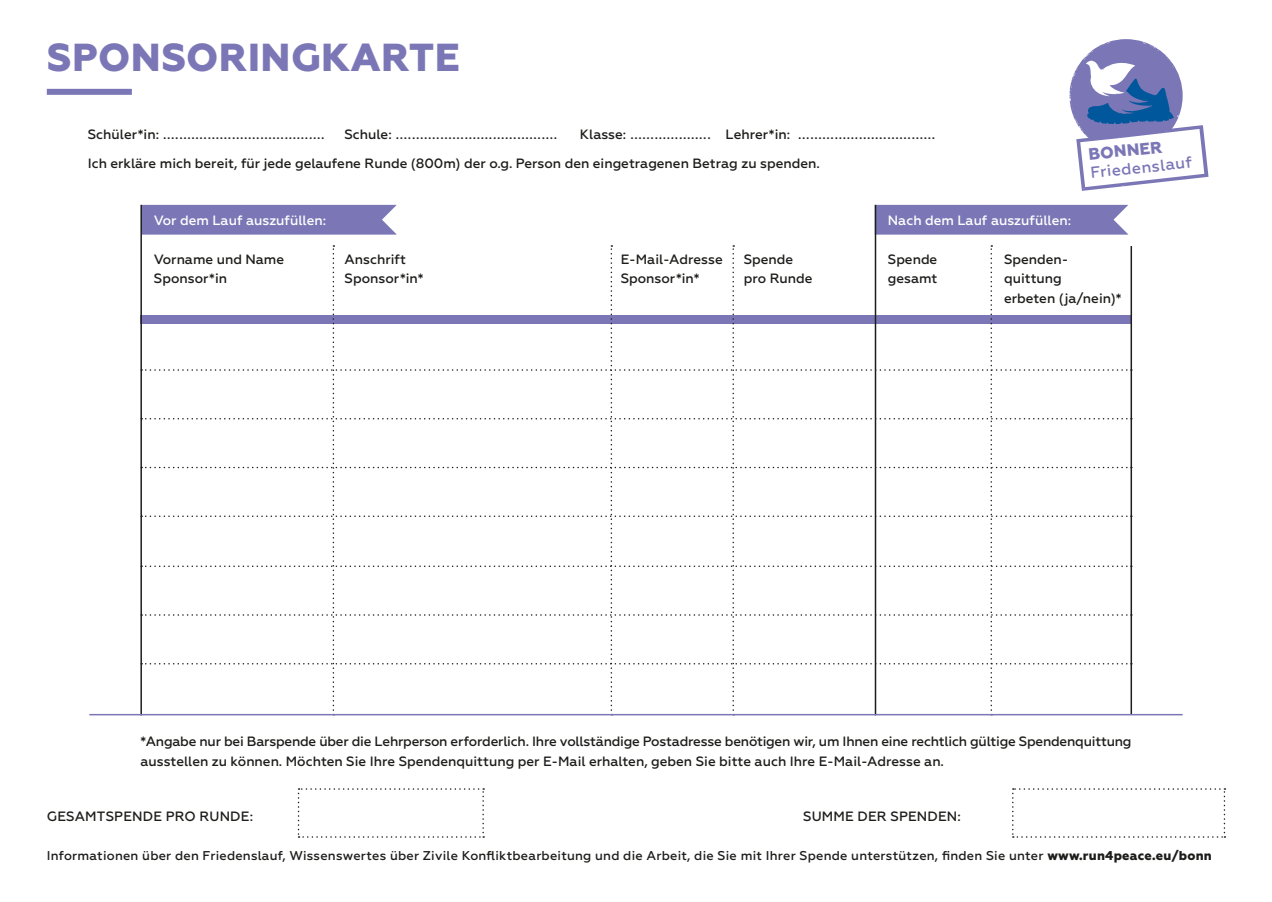
<style>
.page{position:relative;width:1272px;height:902px;background:#fff}
.page>*{position:absolute;margin:0;border:0;box-sizing:border-box;transform-origin:0 0}
.t1{font:800 39px "Geometria";letter-spacing:.01em;color:#7b77b6}
.t2{font:800 16.5px "Geometria";color:#7b77b6}
.t3{font:500 15.9px "Geometria";color:#7b77b6}
.t4{font:500 13.5px/19.5px "Geometria";color:#1d1d1b}
.t5{font:500 13.5px "Geometria";color:#fff}
.t6{font:500 12.75px "Geometria";letter-spacing:.02em;color:#1d1d1b}
.s1{color:#fff}
.s2{font-weight:800}
</style>
<div class="page">
<div style="left:47px;top:89px;width:85px;height:6px;background:#7b77b6"></div>
<div style="left:876px;top:205px;width:252px;height:29px;background:#7b77b6"></div>
<div style="left:142px;top:205px;width:254px;height:29px;background:#7b77b6"></div>
<hr style="left:874px;top:205px;width:2px;height:510px;background:#1d1d1b">
<hr style="left:140px;top:205px;width:2px;height:510px;background:#1d1d1b">
<svg style="left:142px;top:245px;width:988px;height:468px"></svg>
<hr style="left:1130px;top:246px;width:1px;height:468px;background:#1d1d1b">
<svg style="left:298px;top:788px;width:186px;height:49px"></svg>
<svg style="left:1012px;top:788px;width:213px;height:49px"></svg>
<hr style="left:89px;top:713px;width:1093px;height:2px;background:#7b77b6">
<svg style="left:1069px;top:39px;width:139px;height:152px"></svg>
<h1 class="t1" style="left:47px;top:34px;width:414px">SPONSORINGKARTE</h1>
<p class="t4" style="left:88px;top:125px;width:238px">Schüler*in:<span class="s1">.</span>........................................</p>
<p class="t4" style="left:344px;top:125px;width:214px">Schule:<span class="s1">.</span>........................................</p>
<p class="t4" style="left:88px;top:120px;width:849px;line-height:28.5px;text-indent:492px">Klasse:<span class="s1">.</span>.................... Lehrer*in:<span class="s1">..</span>..................................<br>Ich erkläre mich bereit, für jede gelaufene Runde (800m) der o.g. Person den eingetragenen Betrag zu spenden.</p>
<p class="t2" style="left:1087px;top:145px;width:76px;rotate:-6deg">BONNER</p>
<p class="t3" style="left:1089px;top:163px;width:104px;rotate:-6deg">Friedenslauf</p>
<p class="t5" style="left:154px;top:212px;width:174px">Vor dem Lauf auszufüllen:</p>
<p class="t5" style="left:887px;top:212px;width:185px">Nach dem Lauf auszufüllen:</p>
<p class="t4" style="left:154px;top:249px;width:132px">Vorname und Name</p>
<p class="t4" style="left:344px;top:249px;width:63px">Anschrift</p>
<p class="t4" style="left:620px;top:249px;width:104px">E-Mail-Adresse</p>
<p class="t4" style="left:743px;top:249px;width:51px">Spende</p>
<p class="t4" style="left:887px;top:249px;width:51px">Spende</p>
<p class="t4" style="left:1004px;top:249px;width:66px">Spenden-</p>
<p class="t4" style="left:154px;top:269px;width:75px">Sponsor*in</p>
<p class="t4" style="left:344px;top:269px;width:80px">Sponsor*in*</p>
<p class="t4" style="left:620px;top:269px;width:80px">Sponsor*in*</p>
<p class="t4" style="left:743px;top:269px;width:70px">pro Runde</p>
<p class="t4" style="left:887px;top:269px;width:51px">gesamt</p>
<p class="t4" style="left:1004px;top:269px;width:119px">quittung<br>erbeten (ja/nein)*</p>
<p class="t4" style="left:140px;top:731px;width:992px">*Angabe nur bei Barspende über die Lehrperson erforderlich. Ihre vollständige Postadresse benötigen wir, um Ihnen eine rechtlich gültige Spendenquittung ausstellen zu können. Möchten Sie Ihre Spendenquittung per E-Mail erhalten, geben Sie bitte auch Ihre E-Mail-Adresse an.</p>
<p class="t4" style="left:47px;top:806px;width:208px">GESAMTSPENDE PRO RUNDE:</p>
<p class="t4" style="left:803px;top:806px;width:159px">SUMME DER SPENDEN:</p>
<p class="t6" style="left:47px;top:848px;width:1166px">Informationen über den Friedenslauf, Wissenswertes über Zivile Konfliktbearbeitung und die Arbeit, die Sie mit Ihrer Spende unterstützen, finden Sie unter <span class="s2">www.run4peace.eu/bonn</span></p>
</div>
